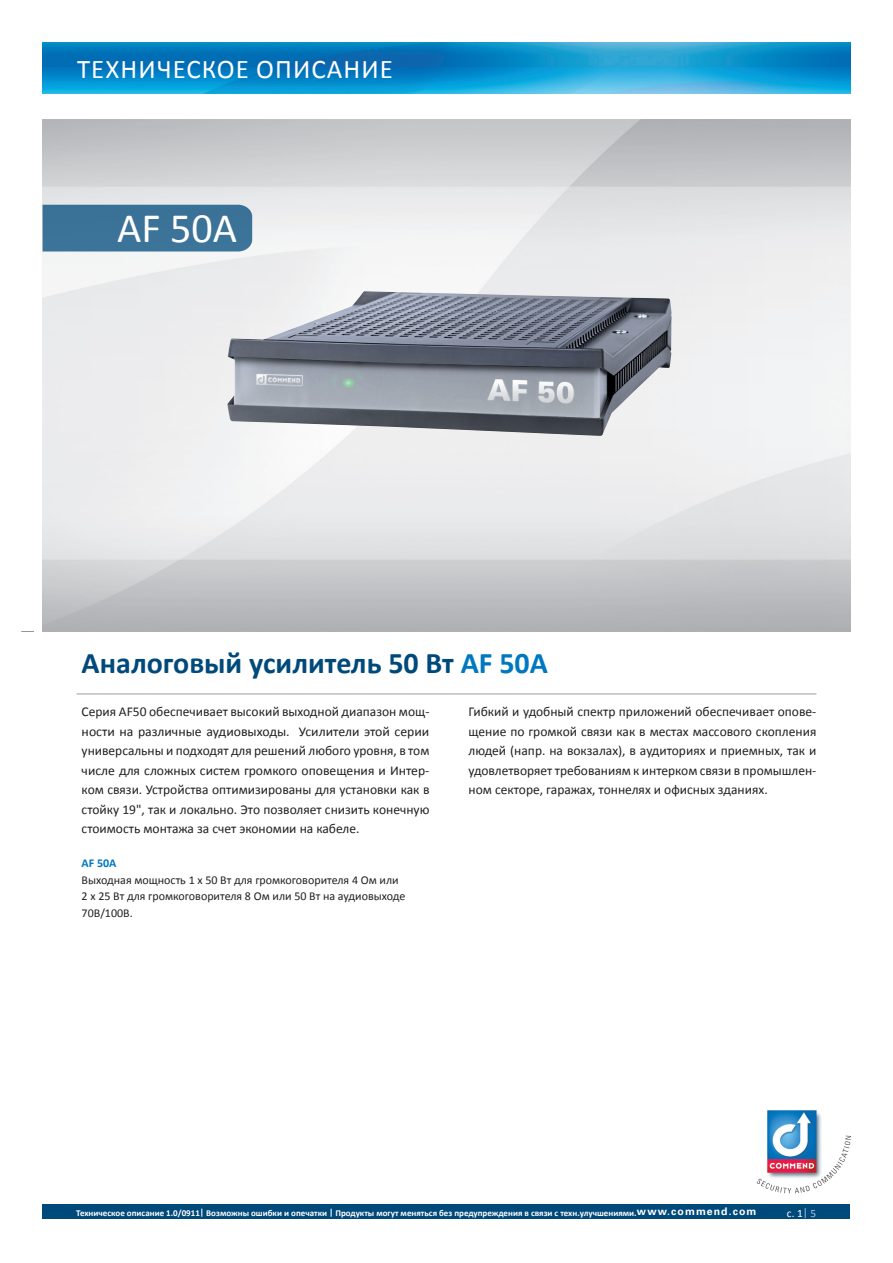
<style>
.page{position:relative;width:893px;height:1263px;background:#fff}
.page>*{position:absolute;margin:0;border:0;box-sizing:border-box;transform-origin:0 0}
.t1{font:42px "Calibri";color:#fff}
.t2{font:700 30px "Calibri";color:#00497b}
.t3{font:27px "Calibri";letter-spacing:.04em;color:#fff}
.t4{font:13.5px/19.5px "Calibri";color:#231f20;text-align:justify}
.t5{font:12px/16.5px "Calibri";color:#231f20}
.t6{font:700 12px "Calibri";color:#0078c0}
.t7{font:11.25px "Calibri";color:#fff}
.t8{font:700 9px "Calibri";color:#fff}
.s1{color:#0078c0}
.s2{font-family:"Univers Com 65";font-size:10.5px}
.s3{color:#adc7e7}
</style>
<div class="page">
<div style="left:43px;top:1204px;width:807px;height:15px;background:#00497b"></div>
<img style="left:767px;top:1110px;width:55px;height:26px">
<svg style="left:756px;top:1136px;width:94px;height:57px"></svg>
<img style="left:43px;top:43px;width:807px;height:51px">
<hr style="left:77px;top:693px;width:739px;height:2px;background:#bcbdc0">
<svg style="left:21px;top:631px;width:13px;height:1px"></svg>
<div style="left:43px;top:205px;width:209px;height:46px;background:#3b7298"></div>
<img style="left:227px;top:291px;width:445px;height:145px">
<h3 class="t3" style="left:77px;top:52px;width:317px">Техническое описание</h3>
<h1 class="t1" style="left:117px;top:202px;width:121px">AF 50A</h1>
<h2 class="t2" style="left:82px;top:644px;width:468px">Аналоговый усилитель 50 Вт <span class="s1">AF 50А</span></h2>
<p class="t4" style="left:82px;top:702px;width:349px">Серия AF50 обеcпечивает высокий выходной диапазон мощ&shy;ности на различные аудиовыходы. Усилители этой серии универсальны и подходят для решений любого уровня, в том числе для сложных систем громкого оповещения и Интер&shy;ком связи. Устройства оптимизированы для установки как в стойку 19", так и локально. Это позволяет снизить конечную стоимость монтажа за счет экономии на кабеле.</p>
<p class="t4" style="left:469px;top:702px;width:349px">Гибкий и удобный спектр приложений обеспечивает опове&shy;щение по громкой связи как в местах массового скопления людей (напр. на вокзалах), в аудиториях и приемных, так и удовлетворяет требованиям к интерком связи в промышлен&shy;ном секторе, гаражах, тоннелях и офисных зданиях.</p>
<p class="t6" style="left:82px;top:856px;width:36px">AF 50A</p>
<p class="t5" style="left:82px;top:872px;width:325px">Выходная мощность 1 х 50 Вт для громкоговорителя 4 Ом или<br>2 х 25 Вт для громкоговорителя 8 Ом или 50 Вт на аудиовыходе<br>70В/100В.</p>
<p class="t8" style="left:76px;top:1207px;width:682px">Техническое описание 1.0/0911| Возможны ошибки и опечатки | Продукты могут меняться без предупреждения в связи с техн.улучшениями.<span class="s2">www.commend.com</span></p>
<p class="t7" style="left:787px;top:1206px;width:31px">c. 1<span class="s3">| 5</span></p>
</div>
